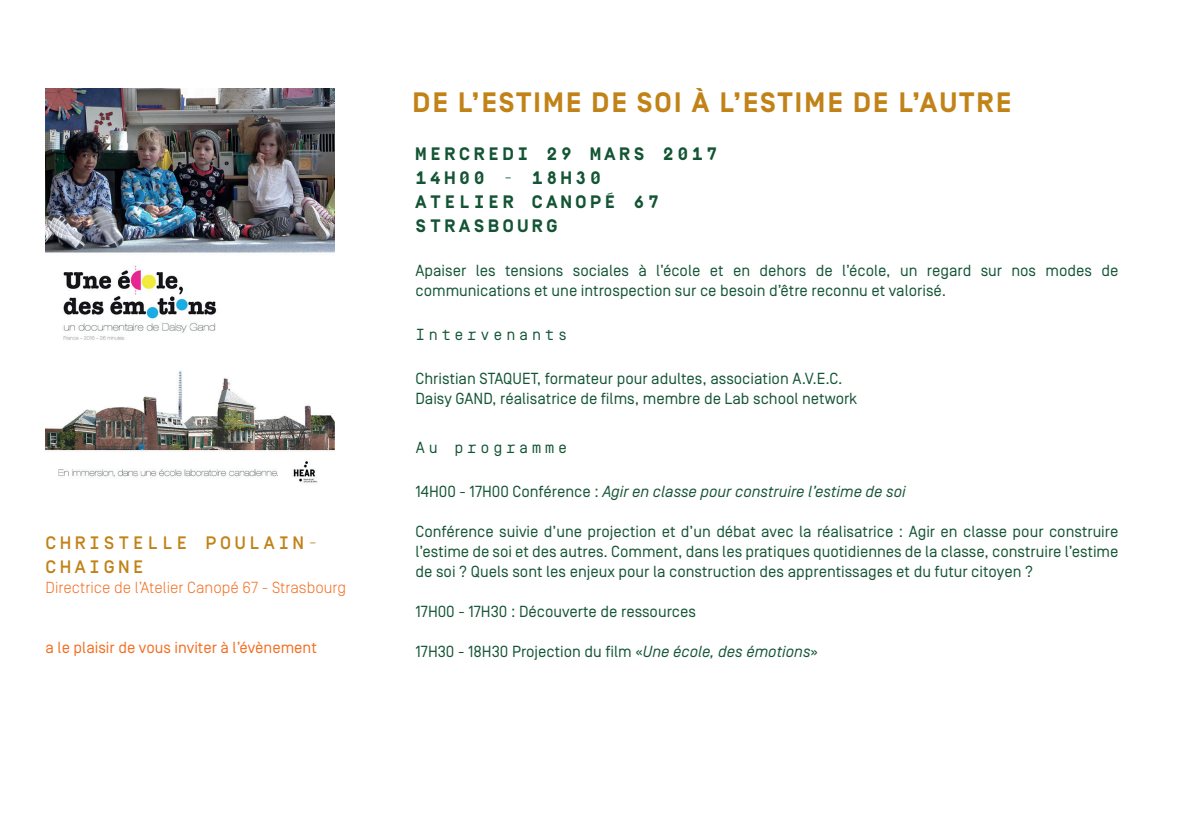
<style>
.page{position:relative;width:1191px;height:840px;background:#fff}
.page>*{position:absolute;margin:0;border:0;box-sizing:border-box;transform-origin:0 0}
.t1{font:700 28px "Simplon BP";letter-spacing:.08em;color:#c18217}
.t2{font:700 18px/24px "Simplon BP Mono";letter-spacing:.2em;color:#135434}
.t3{font:500 18px/24px "Simplon BP Mono";letter-spacing:.2em;color:#c18217}
.t4{font:16px/20px "Simplon BP Regular";color:#135434}
.t5{font:italic 16px "Simplon BP Regular";color:#135434}
.t6{font:300 16px "Simplon BP";color:#f36e21}
.t7{font:16px "Simplon BP Regular";color:#f36e21}
.t8{font:16px "Simplon BP Mono";letter-spacing:.2em;color:#135434}
.s1{font-style:normal}
.s2{font-style:italic}
</style>
<div class="page">
<img style="left:46px;top:88px;width:288px;height:395px">
<p class="t3" style="left:46px;top:529px;width:274px">CHRISTELLE POULAIN-<br>CHAIGNE</p>
<p class="t6" style="left:46px;top:577px;width:302px">Directrice de l’Atelier Canopé 67 - Strasbourg</p>
<p class="t7" style="left:46px;top:637px;width:273px">a le plaisir de vous inviter à l’évènement</p>
<h1 class="t1" style="left:412px;top:86px;width:600px">DE L’ESTIME DE SOI À L’ESTIME DE L’AUTRE</h1>
<p class="t2" style="left:415px;top:141px;width:303px">MERCREDI 29 MARS 2017<br>14H00 - 18H30<br>ATELIER CANOPÉ 67<br>STRASBOURG</p>
<p class="t4" style="left:415px;top:260px;width:704px">Apaiser les tensions sociales à l’école et en dehors de l’école, un regard sur nos modes de communications et une introspection sur ce besoin d’être reconnu et valorisé.</p>
<p class="t8" style="left:415px;top:324px;width:153px">Intervenants</p>
<p class="t4" style="left:415px;top:368px;width:443px">Christian STAQUET, formateur pour adultes, association A.V.E.C.<br>Daisy GAND, réalisatrice de films, membre de Lab school network</p>
<p class="t8" style="left:415px;top:436px;width:153px">Au programme</p>
<p class="t5" style="left:415px;top:481px;width:492px"><span class="s1">14H00 - 17H00 Conférence :</span> Agir en classe pour construire l’estime de soi</p>
<p class="t4" style="left:415px;top:520px;width:704px;text-align:justify">Conférence suivie d’une projection et d’un débat avec la réalisatrice : Agir en classe pour construire l’estime de soi et des autres. Comment, dans les pratiques quotidiennes de la classe, construire l’estime de soi ? Quels sont les enjeux pour la construction des apprentissages et du futur citoyen ?</p>
<p class="t4" style="left:415px;top:600px;width:282px">17H00 - 17H30 : Découverte de ressources</p>
<p class="t4" style="left:415px;top:640px;width:404px">17H30 - 18H30 Projection du film «<span class="s2">Une école, des émotions</span>»</p>
</div>
